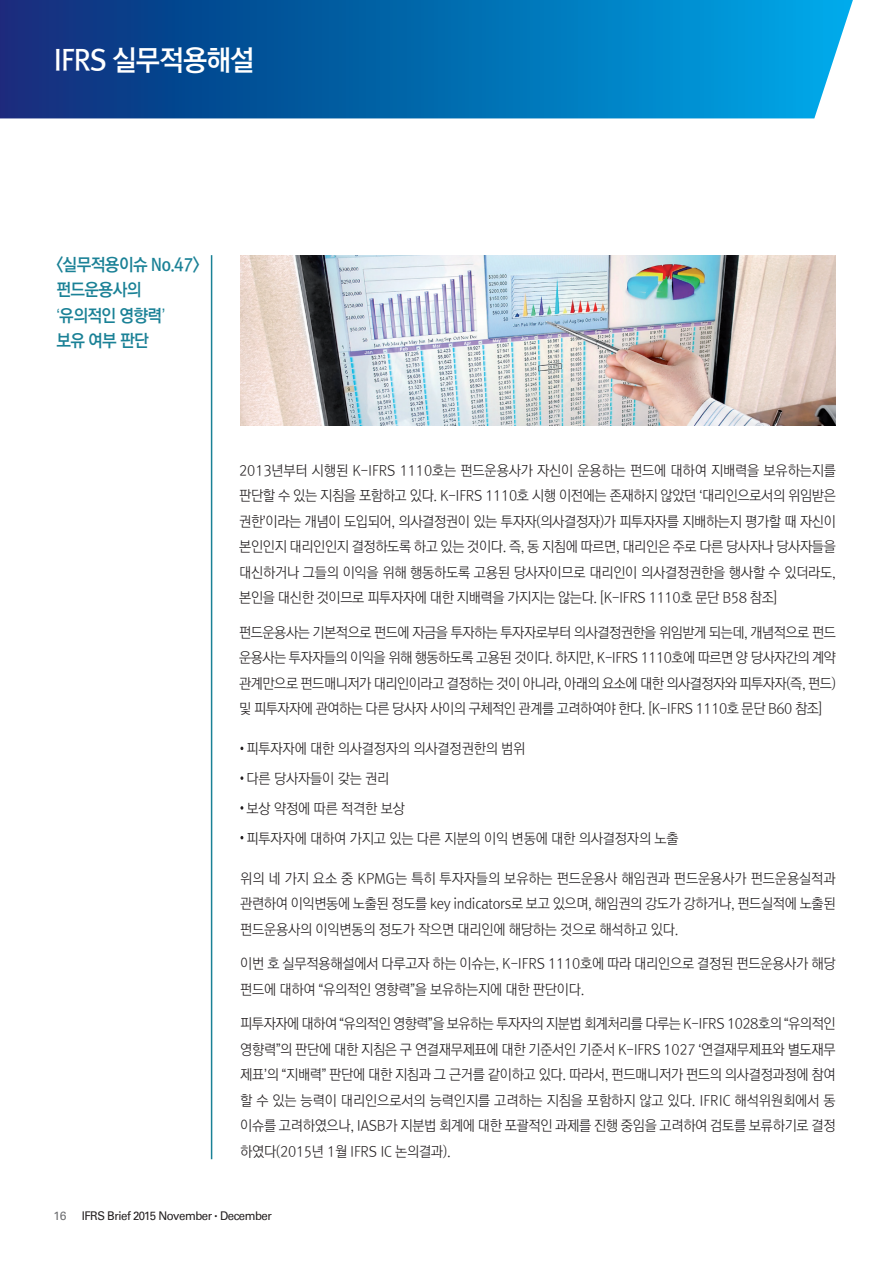
<style>
.page{position:relative;width:893px;height:1263px;background:#fff}
.page>*{position:absolute;margin:0;border:0;box-sizing:border-box;transform-origin:0 0}
.t1{font:28.5px "Rix Go B";letter-spacing:-.03em;color:#fff;scale:.95 1}
.t2{font:17.25px/25.5px "Rix Go B";letter-spacing:-.04em;color:#1a8196;scale:.95 1}
.t3{font:14.25px/25.5px "Rix Go L";letter-spacing:-.015em;color:#231f20;text-align:justify;scale:.95 1}
.t4{font:12px "Univers 55 Roman";letter-spacing:-.04em;color:#231f20;scale:.95 1}
.t5{font:12px "Univers 55 Roman";color:#6c6d70}
.t6{font:3px "YDIYGO120 KSCPC EUC H";color:#231f20}
.s1{font-family:"Arial"}
</style>
<div class="page">
<hr style="left:211px;top:255px;width:1px;height:904px;background:#1a8196">
<svg style="left:0;top:0;width:853px;height:118px;background:#096baf"></svg>
<img style="left:240px;top:255px;width:596px;height:170px">
<h1 class="t1" style="left:54px;top:43px;width:213px">IFRS 실무적용해설</h1>
<p class="t2" style="left:56px;top:251px;width:152px">&lt;실무적용이슈 No.47&gt; 펀드운용사의 <span class="s1">‘</span>유의적인 영향력<span class="s1">’<br></span>보유 여부 판단</p>
<p class="t3" style="left:239px;top:457px;width:630px">2013년부터 시행된 K-IFRS 1110호는 펀드운용사가 자신이 운용하는 펀드에 대하여 지배력을 보유하는지를 판단할 수 있는 지침을 포함하고 있다. K-IFRS 1110호 시행 이전에는 존재하지 않았던 <span class="s1">‘</span>대리인으로서의 위임받은 권한<span class="s1">’</span>이라는 개념이 도입되어, 의사결정권이 있는 투자자(의사결정자)가 피투자자를 지배하는지 평가할 때 자신이 본인인지 대리인인지 결정하도록 하고 있는 것이다. 즉, 동 지침에 따르면, 대리인은 주로 다른 당사자나 당사자들을 대신하거나 그들의 이익을 위해 행동하도록 고용된 당사자이므로 대리인이 의사결정권한을 행사할 수 있더라도, 본인을 대신한 것이므로 피투자자에 대한 지배력을 가지지는 않는다. [K-IFRS 1110호 문단 B58 참조]</p>
<p class="t3" style="left:239px;top:619px;width:630px">펀드운용사는 기본적으로 펀드에 자금을 투자하는 투자자로부터 의사결정권한을 위임받게 되는데, 개념적으로 펀드 운용사는 투자자들의 이익을 위해 행동하도록 고용된 것이다. 하지만, K-IFRS 1110호에 따르면 양 당사자간의 계약 관계만으로 펀드매니저가 대리인이라고 결정하는 것이 아니라, 아래의 요소에 대한 의사결정자와 피투자자(즉, 펀드) 및 피투자자에 관여하는 다른 당사자 사이의 구체적인 관계를 고려하여야 한다. [K-IFRS 1110호 문단 B60 참조]</p>
<p class="t3" style="left:246px;top:733px;width:457px;line-height:30px;text-align:left">피투자자에 대한 의사결정자의 의사결정권한의 범위<br>다른 당사자들이 갖는 권리<br>보상 약정에 따른 적격한 보상<br>피투자자에 대하여 가지고 있는 다른 지분의 이익 변동에 대한 의사결정자의 노출</p>
<p class="t3" style="left:240px;top:866px;width:628px">위의 네 가지 요소 중 KPMG는 특히 투자자들의 보유하는 펀드운용사 해임권과 펀드운용사가 펀드운용실적과 관련하여 이익변동에 노출된 정도를 key indicators로 보고 있으며, 해임권의 강도가 강하거나, 펀드실적에 노출된 펀드운용사의 이익변동의 정도가 작으면 대리인에 해당하는 것으로 해석하고 있다.</p>
<p class="t3" style="left:240px;top:951px;width:628px">이번 호 실무적용해설에서 다루고자 하는 이슈는, K-IFRS 1110호에 따라 대리인으로 결정된 펀드운용사가 해당 펀드에 대하여 <span class="s1">“</span>유의적인 영향력<span class="s1">”</span>을 보유하는지에 대한 판단이다.</p>
<p class="t3" style="left:240px;top:1011px;width:628px">피투자자에 대하여 <span class="s1">“</span>유의적인 영향력<span class="s1">”</span>을 보유하는 투자자의 지분법 회계처리를 다루는 K-IFRS 1028호의 <span class="s1">“</span>유의적인 영향력<span class="s1">”</span>의 판단에 대한 지침은 구 연결재무제표에 대한 기준서인 기준서 K-IFRS 1027 <span class="s1">‘</span>연결재무제표와 별도재무 제표<span class="s1">’</span>의 <span class="s1">“</span>지배력<span class="s1">”</span> 판단에 대한 지침과 그 근거를 같이하고 있다. 따라서, 펀드매니저가 펀드의 의사결정과정에 참여 할 수 있는 능력이 대리인으로서의 능력인지를 고려하는 지침을 포함하지 않고 있다. IFRIC 해석위원회에서 동 이슈를 고려하였으나, IASB가 지분법 회계에 대한 포괄적인 과제를 진행 중임을 고려하여 검토를 보류하기로 결정 하였다(2015년 1월 IFRS IC 논의결과).</p>
<p class="t5" style="left:54px;top:1209px;width:14px">16</p>
<p class="t4" style="left:82px;top:1209px;width:139px">IFRS Brief 2015 November</p>
<p class="t6" style="left:214px;top:1215px;width:4px">●</p>
<p class="t4" style="left:220px;top:1209px;width:56px">December</p>
</div>
